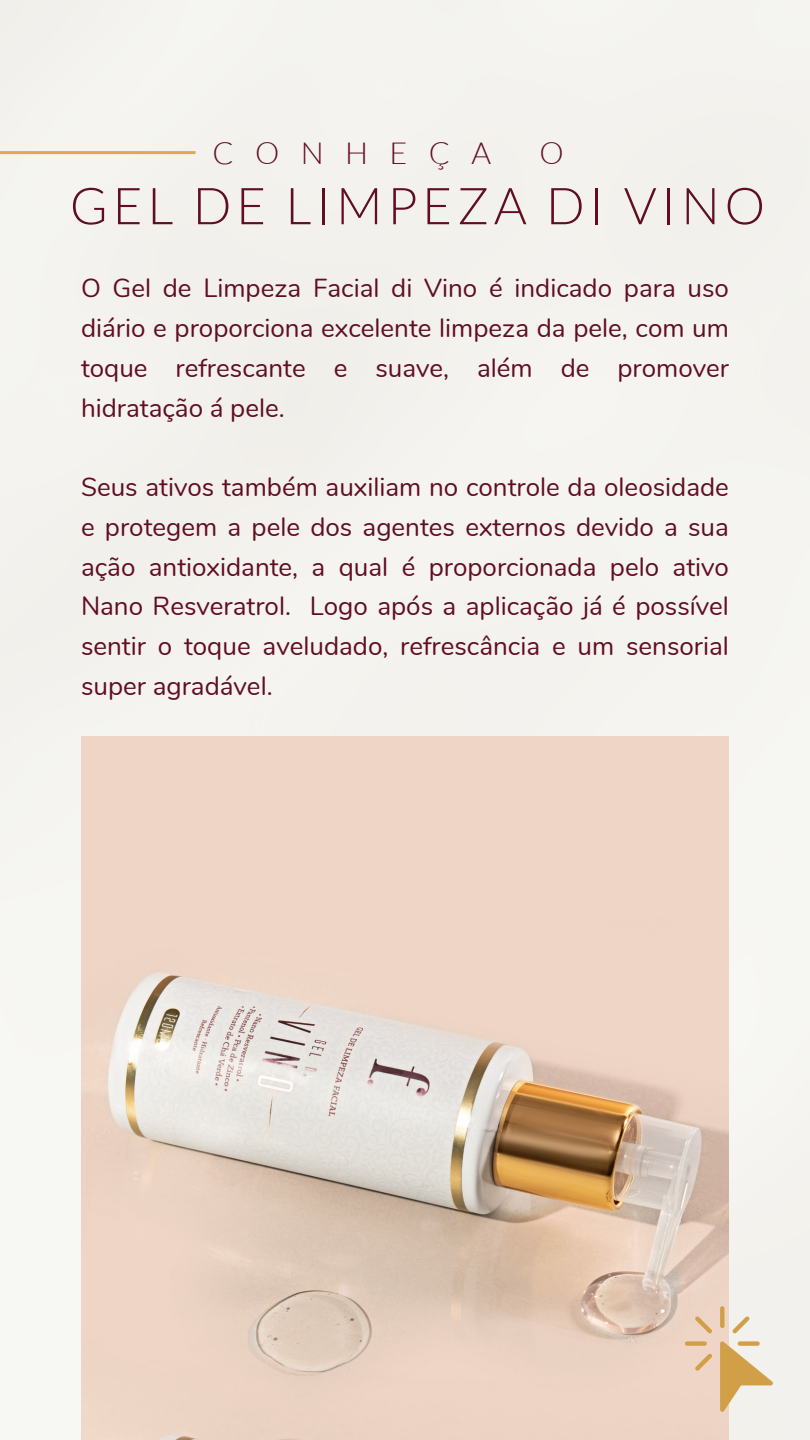
<style>
.page{position:relative;width:810px;height:1440px;background:#fff}
.page>*{position:absolute;margin:0;border:0;box-sizing:border-box;transform-origin:0 0}
.t1{font:300 51px "Lato";letter-spacing:.09em;color:#610e22}
.t2{font:300 30.4px "Lato";letter-spacing:.7em;color:#610e22}
.t3{font:26px/39.8px "Nunito";color:#610e22;text-align:justify}
</style>
<div class="page">
<img style="left:81px;top:736px;width:648px;height:704px">
<hr style="left:0;top:151px;width:196px;height:3px;background:#dbaa51">
<svg style="left:720px;top:1341px;width:53px;height:71px"></svg>
<div style="left:720px;top:1306px;width:5px;height:22px;background:#d29f49;border-radius:2px"></div>
<div style="left:685px;top:1341px;width:22px;height:5px;background:#d29f49;border-radius:2px"></div>
<div style="left:738px;top:1341px;width:22px;height:5px;background:#d29f49;border-radius:2px"></div>
<svg style="left:695px;top:1316px;width:17px;height:17px"></svg>
<svg style="left:695px;top:1354px;width:17px;height:17px"></svg>
<svg style="left:732px;top:1316px;width:18px;height:17px"></svg>
<p class="t2" style="left:212px;top:134px;width:280px">CONHEÇA</p>
<p class="t2" style="left:540px;top:134px;width:26px">O</p>
<h1 class="t1" style="left:70px;top:174px;width:697px">GEL DE LIMPEZA DI VINO</h1>
<p class="t3" style="left:81px;top:269px;width:649px">O Gel de Limpeza Facial di Vino é indicado para uso diário e proporciona excelente limpeza da pele, com um toque refrescante e suave, além de promover hidratação á pele.</p>
<p class="t3" style="left:81px;top:468px;width:649px">Seus ativos também auxiliam no controle da oleosidade e protegem a pele dos agentes externos devido a sua ação antioxidante, a qual é proporcionada pelo ativo Nano Resveratrol. Logo após a aplicação já é possível sentir o toque aveludado, refrescância e um sensorial super agradável.</p>
</div>
